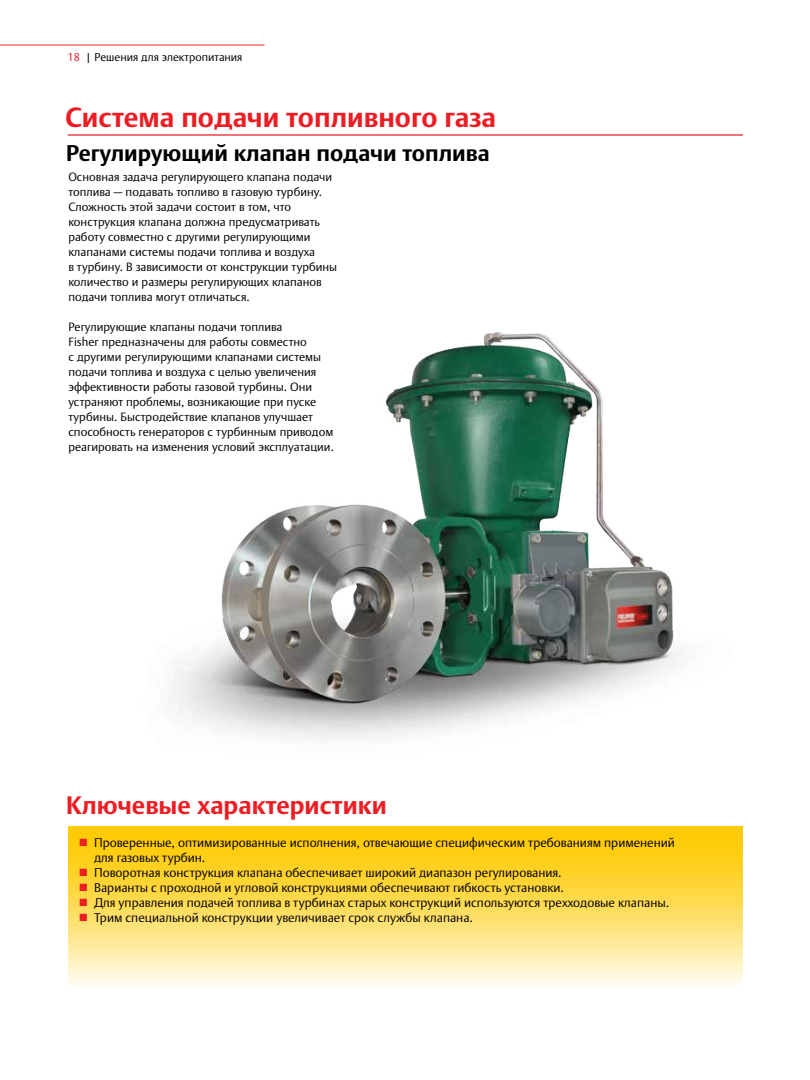
<style>
.page{position:relative;width:810px;height:1080px;background:#fff}
.page>*{position:absolute;margin:0;border:0;box-sizing:border-box;transform-origin:0 0}
.t1{font:700 27.5px "DTL Argo CT";color:#ed1d24}
.t2{font:700 25px "DTL Argo CT";color:#ed1d24}
.t3{font:700 22.5px "DTL Argo CT";color:#000}
.t4{font:300 12.5px/15px "DTL Argo CT";color:#000}
.t5{font:300 11.88px/15px "DTL Argo CT";color:#000}
.t6{font:300 11.25px "DTL Argo CT";color:#000}
.s1{color:#ed1d24}
</style>
<div class="page">
<hr style="left:0;top:45px;width:265px;height:1px;background:#ed1d24">
<img style="left:171px;top:332px;width:511px;height:407px">
<svg style="left:68px;top:826px;width:674px;height:158px;background:#ffdd61"></svg>
<hr style="left:68px;top:134px;width:675px;height:2px;background:#ed1d24">
<p class="t6" style="left:68px;top:50px;width:177px"><span class="s1">18</span> | Решения для электропитания</p>
<h1 class="t1" style="left:66px;top:101px;width:432px">Система подачи топливного газа</h1>
<h3 class="t3" style="left:66px;top:140px;width:425px">Регулирующий клапан подачи топлива</h3>
<p class="t5" style="left:68px;top:169px;width:270px">Основная задача регулирующего клапана подачи топлива — подавать топливо в газовую турбину.<br>Сложность этой задачи состоит в том, что конструкция клапана должна предусматривать работу совместно с другими регулирующими клапанами системы подачи топлива и воздуха<br>в турбину. В зависимости от конструкции турбины количество и размеры регулирующих клапанов подачи топлива могут отличаться.</p>
<p class="t5" style="left:68px;top:319px;width:267px">Регулирующие клапаны подачи топлива<br>Fisher предназначены для работы совместно<br>с другими регулирующими клапанами системы подачи топлива и воздуха с целью увеличения эффективности работы газовой турбины. Они устраняют проблемы, возникающие при пуске турбины. Быстродействие клапанов улучшает способность генераторов с турбинным приводом реагировать на изменения условий эксплуатации.</p>
<h2 class="t2" style="left:66px;top:791px;width:322px">Ключевые характеристики</h2>
<p class="t4" style="left:94px;top:835px;width:582px;text-indent:-15px"><span class="s1">■</span> Проверенные, оптимизированные исполнения, отвечающие специфическим требованиям применений для газовых турбин.</p>
<p class="t4" style="left:79px;top:865px;width:484px"><span class="s1">■</span> Поворотная конструкция клапана обеспечивает широкий диапазон регулирования.</p>
<p class="t4" style="left:79px;top:880px;width:487px"><span class="s1">■</span> Варианты с проходной и угловой конструкциями обеспечивают гибкость установки.</p>
<p class="t4" style="left:79px;top:895px;width:592px"><span class="s1">■</span> Для управления подачей топлива в турбинах старых конструкций используются трехходовые клапаны.</p>
<p class="t4" style="left:79px;top:910px;width:396px"><span class="s1">■</span> Трим специальной конструкции увеличивает срок службы клапана.</p>
</div>
